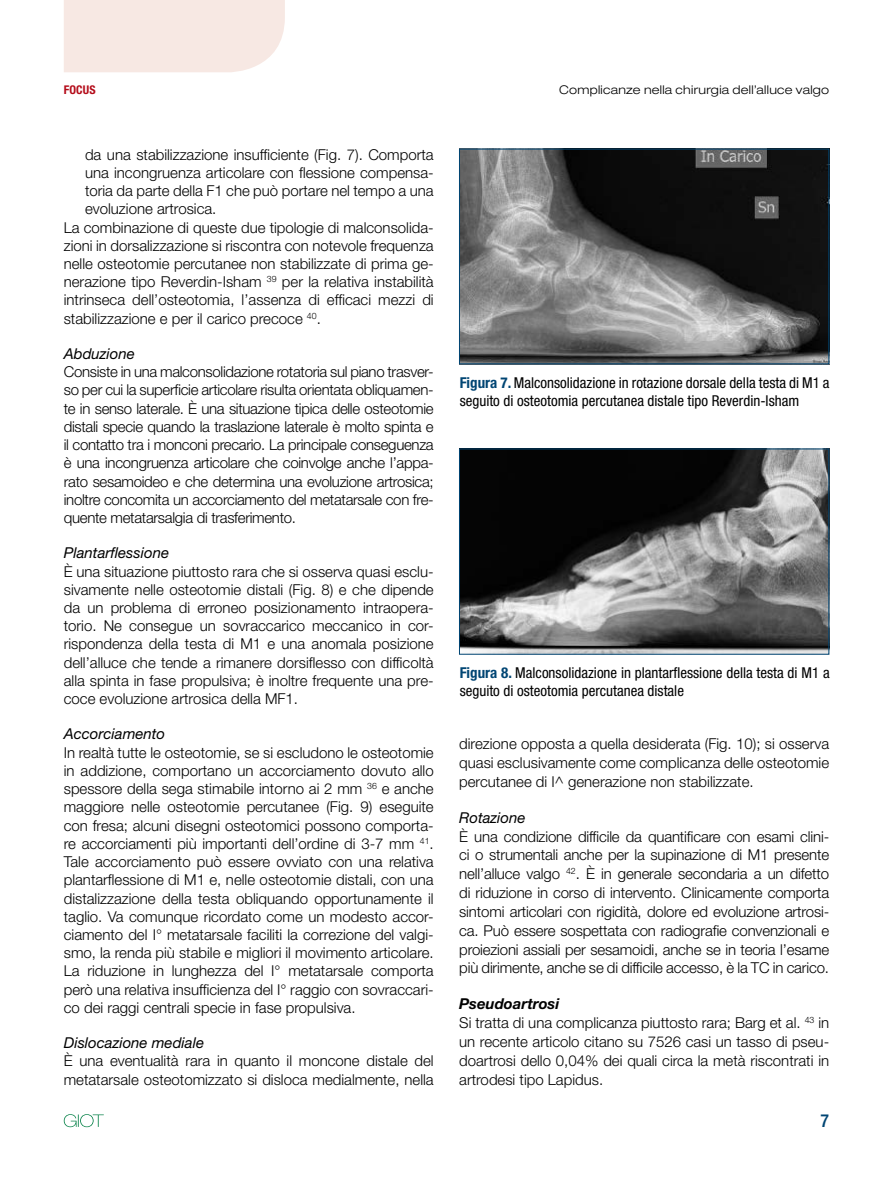
<style>
.page{position:relative;width:893px;height:1191px;background:#fff}
.page>*{position:absolute;margin:0;border:0;box-sizing:border-box;transform-origin:0 0}
.t1{font:500 condensed 18px "Helvetica Neue LT Std";color:#004573}
.t2{font:300 15px/18.3px "Helvetica Neue LT Std";color:#000;text-align:justify}
.t3{font:condensed 15px/18px "Helvetica Neue LT Std";color:#000}
.t4{font:italic 15px "Helvetica Neue LT Std";color:#000}
.t5{font:300 expanded 12px "Helvetica Neue LT Std";letter-spacing:.025em;color:#000}
.t6{font:700 condensed 12px "Helvetica Neue LT Std";letter-spacing:.01em;color:#b40b19}
.s1{font-weight:700;color:#004573}
.s2{font-weight:700;font-style:italic}
</style>
<div class="page">
<div style="left:64px;top:0;width:221px;height:72px;background:#f7e8e3"></div>
<svg style="left:64px;top:1114px;width:40px;height:13px"></svg>
<img style="left:461px;top:151px;width:366px;height:211px">
<div style="left:459px;top:149px;width:370px;height:215px;border:1px solid #004573"></div>
<img style="left:461px;top:451px;width:366px;height:201px">
<div style="left:459px;top:449px;width:370px;height:205px;border:1px solid #004573"></div>
<p class="t6" style="left:64px;top:82px;width:33px">FOCUS</p>
<p class="t5" style="left:559px;top:82px;width:271px">Complicanze nella chirurgia dell’alluce valgo</p>
<p class="t2" style="left:85px;top:145px;width:350px">da una stabilizzazione insufficiente (Fig. 7). Comporta</p>
<p class="t2" style="left:85px;top:163px;width:350px">una incongruenza articolare con flessione compensa-</p>
<p class="t2" style="left:85px;top:181px;width:350px">toria da parte della F1 che può portare nel tempo a una</p>
<p class="t2" style="left:85px;top:199px;width:133px">evoluzione artrosica.</p>
<p class="t2" style="left:64px;top:218px;width:371px">La combinazione di queste due tipologie di malconsolida-</p>
<p class="t2" style="left:64px;top:236px;width:371px">zioni in dorsalizzazione si riscontra con notevole frequenza</p>
<p class="t2" style="left:64px;top:254px;width:371px">nelle osteotomie percutanee non stabilizzate di prima ge-</p>
<p class="t2" style="left:64px;top:272px;width:371px">nerazione tipo Reverdin-Isham <sup>39</sup> per la relativa instabilità</p>
<p class="t2" style="left:64px;top:291px;width:371px">intrinseca dell’osteotomia, l’assenza di efficaci mezzi di</p>
<p class="t2" style="left:64px;top:309px;width:259px">stabilizzazione e per il carico precoce <sup>40</sup>.</p>
<p class="t4" style="left:64px;top:344px;width:73px">Abduzione</p>
<p class="t2" style="left:64px;top:362px;width:371px">Consiste in una malconsolidazione rotatoria sul piano trasver&shy;so per cui la superficie articolare risulta orientata obliquamen&shy;te in senso laterale. È una situazione tipica delle osteotomie distali specie quando la traslazione laterale è molto spinta e il contatto tra i monconi precario. La principale conseguenza è una incongruenza articolare che coinvolge anche l’appa&shy;rato sesamoideo e che determina una evoluzione artrosica; inoltre concomita un accorciamento del metatarsale con fre&shy;quente metatarsalgia di trasferimento.</p>
<p class="t4" style="left:64px;top:544px;width:107px">Plantarflessione</p>
<p class="t2" style="left:64px;top:561px;width:371px">È una situazione piuttosto rara che si osserva quasi esclu&shy;sivamente nelle osteotomie distali (Fig. 8) e che dipende da un problema di erroneo posizionamento intraopera&shy;torio. Ne consegue un sovraccarico meccanico in cor&shy;rispondenza della testa di M1 e una anomala posizione dell’alluce che tende a rimanere dorsiflesso con difficoltà alla spinta in fase propulsiva; è inoltre frequente una pre&shy;coce evoluzione artrosica della MF1.</p>
<p class="t4" style="left:64px;top:725px;width:103px">Accorciamento</p>
<p class="t2" style="left:64px;top:743px;width:371px">In realtà tutte le osteotomie, se si escludono le osteotomie in addizione, comportano un accorciamento dovuto allo spessore della sega stimabile intorno ai 2 mm <sup>36</sup> e anche maggiore nelle osteotomie percutanee (Fig. 9) eseguite con fresa; alcuni disegni osteotomici possono comporta&shy;re accorciamenti più importanti dell’ordine di 3-7 mm <sup>41</sup>.<br>Tale accorciamento può essere ovviato con una relativa plantarflessione di M1 e, nelle osteotomie distali, con una distalizzazione della testa obliquando opportunamente il taglio. Va comunque ricordato come un modesto accor&shy;ciamento del I° metatarsale faciliti la correzione del valgi&shy;smo, la renda più stabile e migliori il movimento articolare.<br>La riduzione in lunghezza del I° metatarsale comporta però una relativa insufficienza del I° raggio con sovraccari&shy;co dei raggi centrali specie in fase propulsiva.</p>
<p class="t4" style="left:64px;top:1033px;width:142px">Dislocazione mediale</p>
<p class="t2" style="left:64px;top:1051px;width:371px">È una eventualità rara in quanto il moncone distale del metatarsale osteotomizzato si disloca medialmente, nella</p>
<p class="t3" style="left:460px;top:373px;width:371px"><span class="s1">Figura 7.</span> Malconsolidazione in rotazione dorsale della testa di M1 a seguito di osteotomia percutanea distale tipo Reverdin-Isham</p>
<p class="t3" style="left:460px;top:663px;width:371px"><span class="s1">Figura 8.</span> Malconsolidazione in plantarflessione della testa di M1 a seguito di osteotomia percutanea distale</p>
<p class="t2" style="left:459px;top:734px;width:371px;line-height:18.9px">direzione opposta a quella desiderata (Fig. 10); si osserva quasi esclusivamente come complicanza delle osteotomie percutanee di I^ generazione non stabilizzate.</p>
<p class="t4" style="left:459px;top:808px;width:68px">Rotazione</p>
<p class="t2" style="left:459px;top:826px;width:371px;line-height:18.9px">È una condizione difficile da quantificare con esami clini&shy;ci o strumentali anche per la supinazione di M1 presente nell’alluce valgo <sup>42</sup>. È in generale secondaria a un difetto di riduzione in corso di intervento. Clinicamente comporta sintomi articolari con rigidità, dolore ed evoluzione artrosi&shy;ca. Può essere sospettata con radiografie convenzionali e proiezioni assiali per sesamoidi, anche se in teoria l’esame più dirimente, anche se di difficile accesso, è la TC in carico.</p>
<p class="t2" style="left:459px;top:994px;width:371px;line-height:18.9px;text-align:left"><span class="s2">Pseudoartrosi<br></span>Si tratta di una complicanza piuttosto rara; Barg et al. <sup>43</sup> in un recente articolo citano su 7526 casi un tasso di pseu&shy;doartrosi dello 0,04% dei quali circa la metà riscontrati in artrodesi tipo Lapidus.</p>
<p class="t1" style="left:820px;top:1110px;width:10px">7</p>
</div>
